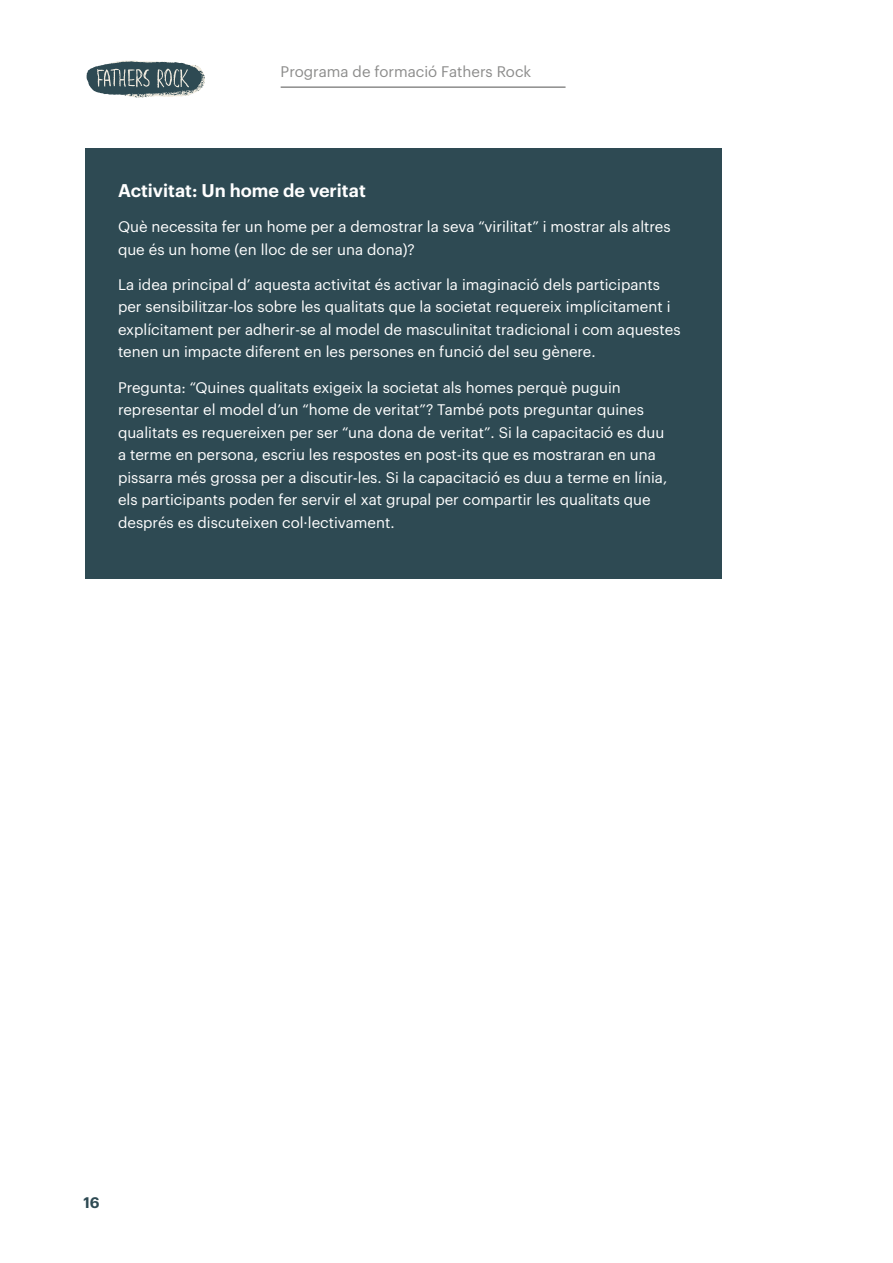
<style>
.page{position:relative;width:893px;height:1263px;background:#fff}
.page>*{position:absolute;margin:0;border:0;box-sizing:border-box;transform-origin:0 0}
.t1{font:600 18px "Graphik";color:#fff}
.t2{font:15px/22.5px "Graphik";color:#fff}
.t3{font:15px "Graphik";color:#8c8c8b}
.t4{font:600 15px "Graphik";color:#2e4a53}
</style>
<div class="page">
<hr style="left:281px;top:86px;width:285px;height:2px;background:#8c8c8b">
<svg style="left:87px;top:60px;width:118px;height:38px"></svg>
<div style="left:86px;top:149px;width:636px;height:430px;background:#2e4a53"></div>
<p class="t3" style="left:281px;top:60px;width:252px">Programa de formació Fathers Rock</p>
<p class="t1" style="left:118px;top:177px;width:249px">Activitat: Un home de veritat</p>
<p class="t2" style="left:118px;top:214px;width:554px">Què necessita fer un home per a demostrar la seva “virilitat” i mostrar als altres que és un home (en lloc de ser una dona)?</p>
<p class="t2" style="left:118px;top:272px;width:564px">La idea principal d’ aquesta activitat és activar la imaginació dels participants per sensibilitzar-los sobre les qualitats que la societat requereix implícitament i explícitament per adherir-se al model de masculinitat tradicional i com aquestes tenen un impacte diferent en les persones en funció del seu gènere.</p>
<p class="t2" style="left:118px;top:375px;width:551px">Pregunta: “Quines qualitats exigeix la societat als homes perquè puguin representar el model d’un “home de veritat”? També pots preguntar quines qualitats es requereixen per ser “una dona de veritat”. Si la capacitació es duu a terme en persona, escriu les respostes en post-its que es mostraran en una pissarra més grossa per a discutir-les. Si la capacitació es duu a terme en línia, els participants poden fer servir el xat grupal per compartir les qualitats que després es discuteixen col·lectivament.</p>
<p class="t4" style="left:83px;top:1191px;width:18px">16</p>
</div>
